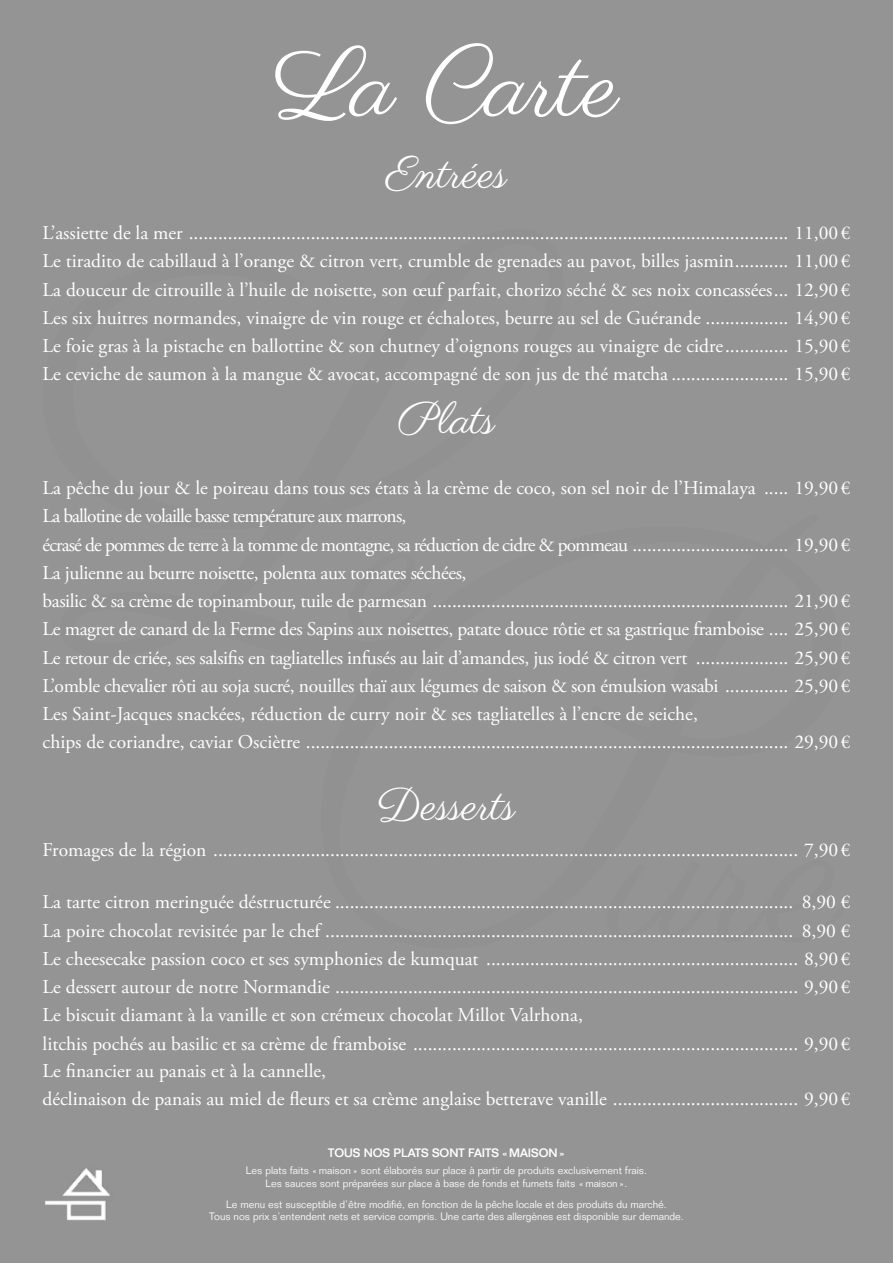
<style>
.page{position:relative;width:893px;height:1263px;background:#949494}
.page>*{position:absolute;margin:0;border:0;box-sizing:border-box;transform-origin:0 0}
.t1{font:97.5px "Parisienne";color:#fff}
.t2{font:45px "Parisienne";color:#fff}
.t3{font:19.5px/28px "Adobe Garamond Pro";color:#fff;text-align:justify}
.t4{font:19.5px/28.2px "Adobe Garamond Pro";letter-spacing:-.02em;color:#fff}
.t5{font:500 12px "Folio";color:#fff}
.t6{font:300 10.5px/12.6px "Folio";color:#fff;text-align:center}
</style>
<div class="page">
<img style="left:45px;top:1168px;width:65px;height:53px">
<h1 class="t1" style="left:274px;top:25px;width:346px">La Carte</h1>
<h2 class="t2" style="left:386px;top:146px;width:123px">Entrées</h2>
<p class="t3" style="left:43px;top:219px;width:809px">L’assiette de la mer ........................................................................................................................... 11,00 € Le tiradito de cabillaud à l’orange &amp; citron vert, crumble de grenades au pavot, billes jasmin........... 11,00 € La douceur de citrouille à l’huile de noisette, son œuf parfait, chorizo séché &amp; ses noix concassées... 12,90 € Les six huitres normandes, vinaigre de vin rouge et échalotes, beurre au sel de Guérande ................. 14,90 € Le foie gras à la pistache en ballottine &amp; son chutney d’oignons rouges au vinaigre de cidre............. 15,90 € Le ceviche de saumon à la mangue &amp; avocat, accompagné de son jus de thé matcha ........................ 15,90 €</p>
<h2 class="t2" style="left:398px;top:392px;width:99px">Plats</h2>
<p class="t4" style="left:43px;top:474px;width:809px">La pêche du jour &amp; le poireau dans tous ses états à la crème de coco, son sel noir de l’Himalaya ..... 19,90€ La ballotine de volaille basse température aux marrons,<br>écrasé de pommes de terre à la tomme de montagne, sa réduction de cidre &amp; pommeau ................................ 19,90 € La julienne au beurre noisette, polenta aux tomates séchées,<br>basilic &amp; sa crème de topinambour, tuile de parmesan ......................................................................... 21,90 € Le magret de canard de la Ferme des Sapins aux noisettes, patate douce rôtie et sa gastrique framboise .... 25,90 € Le retour de criée, ses salsifis en tagliatelles infusés au lait d’amandes, jus iodé &amp; citron vert ................... 25,90 € L’omble chevalier rôti au soja sucré, nouilles thaï aux légumes de saison &amp; son émulsion wasabi ............. 25,90 € Les Saint-Jacques snackées, réduction de curry noir &amp; ses tagliatelles à l’encre de seiche,<br>chips de coriandre, caviar Osciètre ................................................................................................... 29,90 €</p>
<h2 class="t2" style="left:377px;top:778px;width:139px">Desserts</h2>
<p class="t3" style="left:43px;top:836px;width:809px">Fromages de la région ........................................................................................................................ 7,90€</p>
<p class="t3" style="left:43px;top:889px;width:809px;text-align:left">La tarte citron meringuée déstructurée .............................................................................................. 8,90 € La poire chocolat revisitée par le chef ................................................................................................ 8,90 € Le cheesecake passion coco et ses symphonies de kumquat ................................................................ 8,90€ Le dessert autour de notre Normandie ............................................................................................... 9,90€ Le biscuit diamant à la vanille et son crémeux chocolat Millot Valrhona,<br>litchis pochés au basilic et sa crème de framboise ............................................................................... 9,90€ Le financier au panais et à la cannelle,<br>déclinaison de panais au miel de fleurs et sa crème anglaise betterave vanille ...................................... 9,90€</p>
<p class="t5" style="left:328px;top:1146px;width:238px">TOUS NOS PLATS SONT FAITS «MAISON»</p>
<p class="t6" style="left:246px;top:1164px;width:403px">Les plats faits «maison» sont élaborés sur place à partir de produits exclusivement frais.<br>Les sauces sont préparées sur place à base de fonds et fumets faits «maison».</p>
<p class="t6" style="left:209px;top:1198px;width:476px">Le menu est susceptible d’être modifié, en fonction de la pêche locale et des produits du marché.<br>Tous nos prix s’entendent nets et service compris. Une carte des allergènes est disponible sur demande.</p>
</div>
